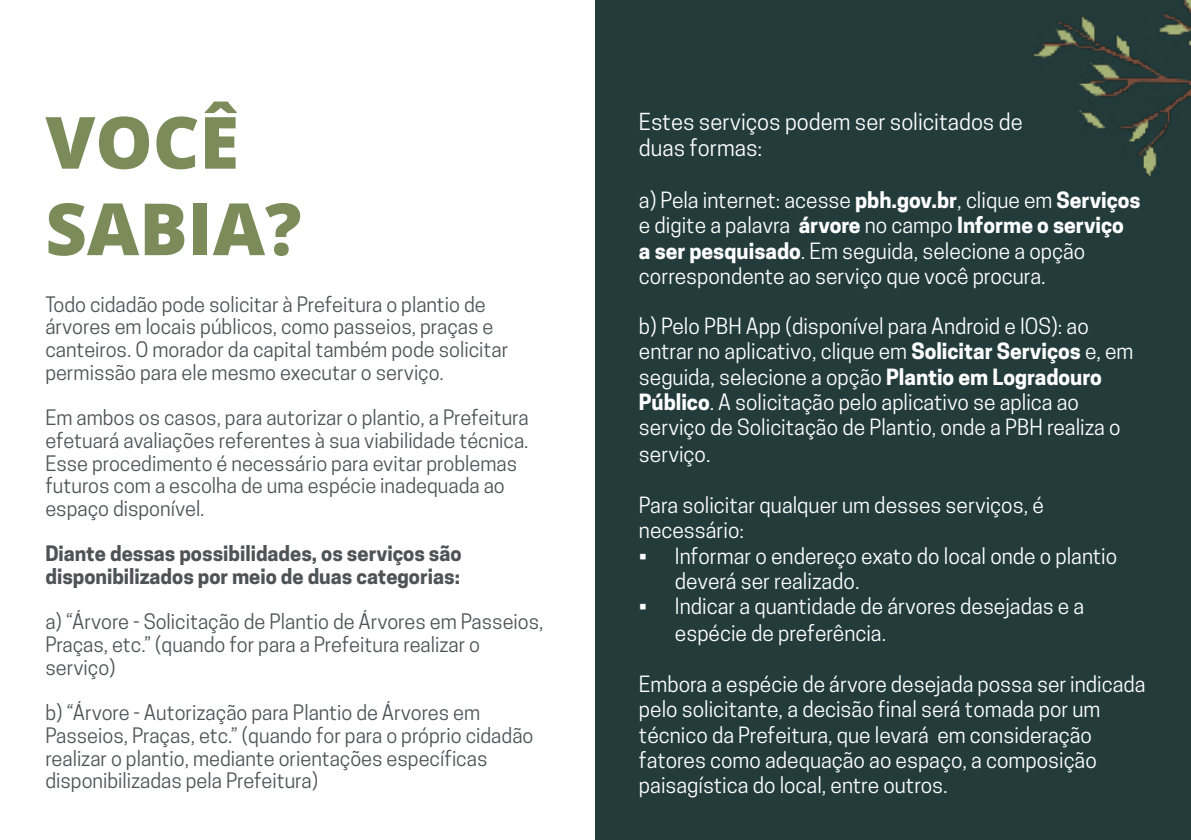
<style>
.page{position:relative;width:1191px;height:840px;background:#fff}
.page>*{position:absolute;margin:0;border:0;box-sizing:border-box;transform-origin:0 0}
.t1{font:800 72px/86.4px "Open Sans";color:#7b8b59}
.t2{font:22px/26.4px "Cooper Hewitt";color:#fff}
.t3{font:21px/25.2px "Cooper Hewitt";color:#fff}
.t4{font:20px/22.6px "Cooper Hewitt";color:#505354}
.t5{font:700 20px/22.6px "Cooper Hewitt";color:#505354}
.s1{font-weight:700}
</style>
<div class="page">
<div style="left:595px;top:0;width:596px;height:839px;background:#233b3b"></div>
<img style="left:1033px;top:0;width:158px;height:177px">
<h1 class="t1" style="left:45px;top:95px;width:258px">VOCÊ<br>SABIA?</h1>
<p class="t4" style="left:45px;top:292px;width:464px">Todo cidadão pode solicitar à Prefeitura o plantio de árvores em locais públicos, como passeios, praças e canteiros. O morador da capital também pode solicitar permissão para ele mesmo executar o serviço.</p>
<p class="t4" style="left:45px;top:406px;width:485px">Em ambos os casos, para autorizar o plantio, a Prefeitura efetuará avaliações referentes à sua viabilidade técnica.<br>Esse procedimento é necessário para evitar problemas futuros com a escolha de uma espécie inadequada ao espaço disponível.</p>
<p class="t5" style="left:45px;top:542px;width:418px">Diante dessas possibilidades, os serviços são disponibilizados por meio de duas categorias:</p>
<p class="t4" style="left:45px;top:610px;width:499px">a) “Árvore - Solicitação de Plantio de Árvores em Passeios,<br>Praças, etc.” (quando for para a Prefeitura realizar o serviço)</p>
<p class="t4" style="left:45px;top:701px;width:489px">b) “Árvore - Autorização para Plantio de Árvores em Passeios, Praças, etc.” (quando for para o próprio cidadão realizar o plantio, mediante orientações específicas disponibilizadas pela Prefeitura)</p>
<p class="t2" style="left:639px;top:108px;width:385px">Estes serviços podem ser solicitados de duas formas:</p>
<p class="t3" style="left:639px;top:187px;width:503px">a) Pela internet: acesse <span class="s1">pbh.gov.br</span>, clique em <span class="s1">Serviços </span>e digite a palavra <span class="s1">árvore</span> no campo <span class="s1">Informe o serviço a ser pesquisado</span>. Em seguida, selecione a opção correspondente ao serviço que você procura.</p>
<p class="t3" style="left:639px;top:313px;width:496px">b) Pelo PBH App (disponível para Android e IOS): ao entrar no aplicativo, clique em <span class="s1">Solicitar Serviços</span> e, em seguida, selecione a opção <span class="s1">Plantio em Logradouro Público</span>. A solicitação pelo aplicativo se aplica ao serviço de Solicitação de Plantio, onde a PBH realiza o serviço.</p>
<p class="t3" style="left:639px;top:492px;width:406px">Para solicitar qualquer um desses serviços, é necessário:</p>
<p class="t3" style="left:675px;top:543px;width:444px;text-indent:-36px">• Informar o endereço exato do local onde o plantio deverá ser realizado.</p>
<p class="t3" style="left:675px;top:592px;width:411px;line-height:26.4px;text-indent:-36px">• Indicar a quantidade de árvores desejadas e a espécie de preferência.</p>
<p class="t3" style="left:639px;top:671px;width:508px">Embora a espécie de árvore desejada possa ser indicada pelo solicitante, a decisão final será tomada por um técnico da Prefeitura, que levará em consideração fatores como adequação ao espaço, a composição paisagística do local, entre outros.</p>
</div>
